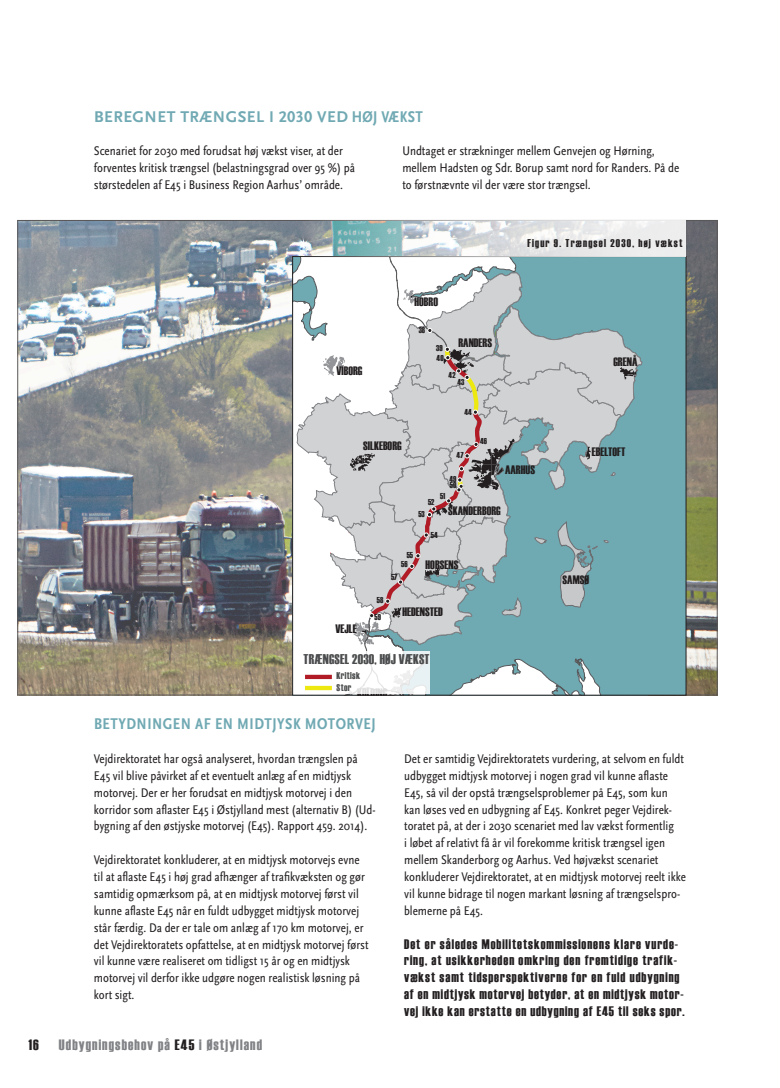
<style>
.page{position:relative;width:780px;height:1088px;background:#fff}
.page>*{position:absolute;margin:0;border:0;box-sizing:border-box;transform-origin:0 0}
.t1{font:700 16.25px "Scala Sans OT";letter-spacing:.03em;color:#70a9b3}
.t2{font:700 condensed 16.25px "Scala Sans OT";letter-spacing:.03em;color:#70a9b3}
.t3{font:15px "Haettenschweiler";letter-spacing:.075em;color:#808285}
.t4{font:15px "Haettenschweiler";color:#231f20}
.t5{font:14.12px "Haettenschweiler";letter-spacing:.015em;color:#4b4c4d}
.t6{font:13.75px/16.9px "Haettenschweiler";letter-spacing:.07em;color:#231f20}
.t7{font:condensed 13.12px/16.9px "Scala Sans OT";color:#231f20}
.t8{font:12.25px "Haettenschweiler";color:#231f20}
.t9{font:11.25px "Haettenschweiler";letter-spacing:.105em;color:#231f20}
.t10{font:9.75px/11.8px "Haettenschweiler";letter-spacing:.04em;color:#4b4c4d}
.t11{font:8.62px/10px "Haettenschweiler";color:#231f20}
.s1{font-stretch:condensed}
.s2{color:#231f20}
</style>
<div class="page">
<img style="left:20px;top:222px;width:695px;height:471px">
<div style="left:292px;top:256px;width:394px;height:439px;background:#6fa9b2"></div>
<svg style="left:297px;top:258px;width:345px;height:438px"></svg>
<svg style="left:294px;top:651px;width:136px;height:42px;background:#fafafa"></svg>
<hr style="left:305px;top:686px;width:27px;height:4px;background:#ece810">
<hr style="left:305px;top:675px;width:27px;height:4px;background:#b11b26">
<svg style="left:292px;top:220px;width:394px;height:36px"></svg>
<p class="t1" style="left:94px;top:107px;width:330px">BEREGNET TRÆNGSEL I 2030 VED <span class="s1">HØJ VÆKST</span></p>
<p class="t7" style="left:94px;top:143px;width:262px">Scenariet for 2030 med forudsat høj vækst viser, at der forventes kritisk trængsel (belastningsgrad over 95 %) på størstedelen af E45 i Business Region Aarhus’ område.</p>
<p class="t7" style="left:402px;top:143px;width:278px">Undtaget er strækninger mellem Genvejen og Hørning, mellem Hadsten og Sdr. Borup samt nord for Randers. På de to førstnævnte vil der være stor trængsel.</p>
<p class="t9" style="left:527px;top:236px;width:157px">Figur 9. Trængsel 2030, høj vækst</p>
<p class="t8" style="left:336px;top:363px;width:28px">VIBORG</p>
<p class="t8" style="left:363px;top:438px;width:40px">SILKEBORG</p>
<p class="t8" style="left:414px;top:293px;width:25px">HOBRO</p>
<p class="t11" style="left:418px;top:325px;width:8px">38</p>
<p class="t11" style="left:436px;top:343px;width:9px">39<br>40</p>
<p class="t8" style="left:458px;top:334px;width:35px">RANDERS</p>
<p class="t11" style="left:448px;top:369px;width:9px">42</p>
<p class="t11" style="left:457px;top:377px;width:8px">43</p>
<p class="t11" style="left:464px;top:407px;width:9px">44</p>
<p class="t11" style="left:456px;top:450px;width:9px">47</p>
<p class="t11" style="left:449px;top:474px;width:9px">49</p>
<p class="t11" style="left:450px;top:480px;width:8px">50</p>
<p class="t11" style="left:480px;top:436px;width:8px">46</p>
<p class="t8" style="left:505px;top:461px;width:31px">AARHUS</p>
<p class="t11" style="left:440px;top:491px;width:7px">51</p>
<p class="t11" style="left:428px;top:497px;width:8px">52</p>
<p class="t8" style="left:448px;top:502px;width:54px">SKANDERBORG</p>
<p class="t11" style="left:418px;top:509px;width:8px">53</p>
<p class="t11" style="left:431px;top:530px;width:9px">54</p>
<p class="t8" style="left:613px;top:353px;width:26px">GRENÅ</p>
<p class="t8" style="left:591px;top:443px;width:35px">EBELTOFT</p>
<p class="t8" style="left:335px;top:621px;width:23px">VEJLE</p>
<p class="t11" style="left:377px;top:595px;width:8px">58</p>
<p class="t11" style="left:374px;top:612px;width:8px">59</p>
<p class="t11" style="left:407px;top:549px;width:8px">55</p>
<p class="t11" style="left:401px;top:559px;width:8px">56</p>
<p class="t11" style="left:391px;top:572px;width:8px">57</p>
<p class="t8" style="left:425px;top:556px;width:34px">HORSENS</p>
<p class="t8" style="left:402px;top:603px;width:42px">HEDENSTED</p>
<p class="t5" style="left:303px;top:650px;width:127px">TRÆNGSEL 2030, HØJ VÆKST</p>
<p class="t10" style="left:336px;top:670px;width:25px">Kritisk<br>Stor</p>
<p class="t8" style="left:357px;top:685px;width:32px">KOLDING</p>
<p class="t8" style="left:562px;top:571px;width:28px">SAMSØ</p>
<p class="t2" style="left:94px;top:715px;width:283px">BETYDNINGEN AF EN MIDTJYSK MOTORVEJ</p>
<p class="t7" style="left:94px;top:750px;width:283px">Vejdirektoratet har også analyseret, hvordan trængslen på E45 vil blive påvirket af et eventuelt anlæg af en midtjysk motorvej. Der er her forudsat en midtjysk motorvej i den korridor som aflaster E45 i Østjylland mest (alternativ B) (Ud&shy;bygning af den østjyske motorvej (E45). Rapport 459. 2014).</p>
<p class="t7" style="left:94px;top:851px;width:276px">Vejdirektoratet konkluderer, at en midtjysk motorvejs evne til at aflaste E45 i høj grad afhænger af trafikvæksten og gør samtidig opmærksom på, at en midtjysk motorvej først vil kunne aflaste E45 når en fuldt udbygget midtjysk motorvej står færdig. Da der er tale om anlæg af 170 km motorvej, er det Vejdirektoratets opfattelse, at en midtjysk motorvej først vil kunne være realiseret om tidligst 15 år og en midtjysk motorvej vil derfor ikke udgøre nogen realistisk løsning på kort sigt.</p>
<p class="t4" style="left:28px;top:1034px;width:12px">16</p>
<p class="t3" style="left:59px;top:1034px;width:205px">Udbygningsbehov på <span class="s2">E45</span> i Østjylland</p>
<p class="t8" style="left:501px;top:743px;width:29px">ODENSE</p>
<p class="t7" style="left:404px;top:750px;width:283px">Det er samtidig Vejdirektoratets vurdering, at selvom en fuldt udbygget midtjysk motorvej i nogen grad vil kunne aflaste E45, så vil der opstå trængselsproblemer på E45, som kun kan løses ved en udbygning af E45. Konkret peger Vejdirek&shy;toratet på, at der i 2030 scenariet med lav vækst formentlig<br>i løbet af relativt få år vil forekomme kritisk trængsel igen mellem Skanderborg og Aarhus. Ved højvækst scenariet konkluderer Vejdirektoratet, at en midtjysk motorvej reelt ikke vil kunne bidrage til nogen markant løsning af trængselspro&shy;blemerne på E45.</p>
<p class="t6" style="left:404px;top:935px;width:282px">Det er således Mobilitetskommissionens klare vurde&shy;ring, at usikkerheden omkring den fremtidige trafik&shy;vækst samt tidsperspektiverne for en fuld udbygning af en midtjysk motorvej betyder, at en midtjysk motor&shy;vej ikke kan erstatte en udbygning af E45 til seks spor.</p>
</div>
